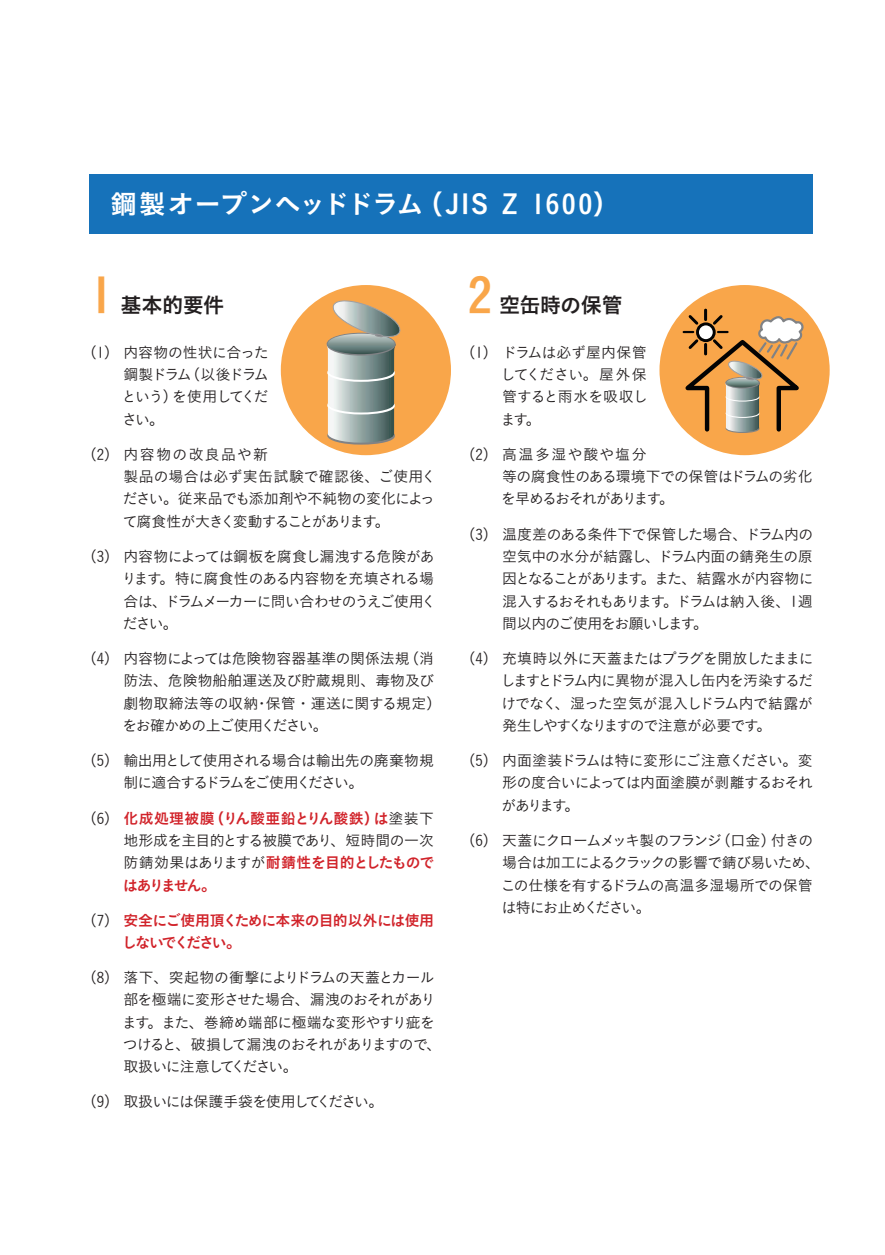
<style>
.page{position:relative;width:885px;height:1255px;background:#fff}
.page>*{position:absolute;margin:0;border:0;box-sizing:border-box;transform-origin:0 0}
.t1{font:47.85px "Koburina Go Std N W6";color:#f9a64a}
.t2{font:26.55px "Koburina Go Std N W6";letter-spacing:.015em;color:#fff}
.t3{font:21.3px "Koburina Go Std N W6";letter-spacing:-.035em;color:#231f20}
.t4{font:14.85px/22.4px "Koburina Go Std N W3";letter-spacing:-.045em;color:#231f20;text-align:justify}
.t5{font:14.85px/22.4px "Koburina Go Std N W3";letter-spacing:-.005em;color:#231f20}
.t6{font:14.85px/22.4px "Koburina Go Std N W3";letter-spacing:-.01em;color:#231f20}
.t7{font:14.85px/22.4px "Koburina Go Std N W6";letter-spacing:-.06em;color:#d1232a}
.t8{font:14.85px/22.4px "Koburina Go Std N W6";letter-spacing:-.085em;color:#d1232a}
.t9{font:14.85px "Koburina Go Std N W6";letter-spacing:.03em;color:#d1232a}
.t10{font:14.85px "Koburina Go Std N W3";letter-spacing:-.065em;color:#231f20}
.s1{font-family:"Koburina Go Std N W3";color:#231f20}
</style>
<div class="page">
<div style="left:89px;top:174px;width:723px;height:60px;background:#1672ba"></div>
<div style="left:659px;top:285px;width:170px;height:170px;background:#f9a64a;border-radius:50%"></div>
<svg style="left:681px;top:310px;width:127px;height:123px"></svg>
<div style="left:281px;top:285px;width:170px;height:170px;background:#f9a64a;border-radius:50%"></div>
<img style="left:327px;top:344px;width:69px;height:89px">
<svg style="left:326px;top:333px;width:69px;height:22px"></svg>
<svg style="left:327px;top:371px;width:68px;height:11px"></svg>
<svg style="left:327px;top:403px;width:68px;height:11px"></svg>
<svg style="left:327px;top:433px;width:68px;height:11px"></svg>
<img style="left:328px;top:338px;width:66px;height:16px">
<svg style="left:331px;top:300px;width:70px;height:39px"></svg>
<h2 class="t2" style="left:111px;top:184px;width:510px">鋼製オープンヘッドドラム（JIS Z 1600）</h2>
<h1 class="t1" style="left:89px;top:258px;width:25px">1</h1>
<h3 class="t3" style="left:120px;top:289px;width:106px">基本的要件</h3>
<p class="t4" style="left:122px;top:341px;width:149px;text-indent:-40px">（1）内容物の性状に合った鋼製ドラム（以後ドラムという）を使用してください。</p>
<p class="t6" style="left:123px;top:443px;width:315px;text-indent:-41px">（2）内容物の改良品や新<br>製品の場合は必ず実缶試験で確認後、ご使用ください。従来品でも添加剤や不純物の変化によって腐食性が大きく変動することがあります。</p>
<p class="t4" style="left:122px;top:545px;width:316px;text-align:left;text-indent:-40px">（3）内容物によっては鋼板を腐食し漏洩する危険があります。特に腐食性のある内容物を充填される場合は、ドラムメーカーに問い合わせのうえご使用ください。</p>
<p class="t5" style="left:123px;top:647px;width:320px;text-indent:-41px">（4）内容物によっては危険物容器基準の関係法規（消防法、危険物船舶運送及び貯蔵規則、毒物及び劇物取締法等の収納･保管・運送に関する規定）をお確かめの上ご使用ください。</p>
<p class="t4" style="left:123px;top:749px;width:312px;text-indent:-41px">（5）輸出用として使用される場合は輸出先の廃棄物規制に適合するドラムをご使用ください。</p>
<p class="t9" style="left:82px;top:806px;width:353px"><span class="s1">（6）</span>化成処理被膜（りん酸亜鉛とりん酸鉄）は<span class="s1">塗装下</span></p>
<p class="t4" style="left:123px;top:828px;width:312px">地形成を主目的とする被膜であり、短時間の一次</p>
<p class="t8" style="left:123px;top:851px;width:313px"><span class="s1">防錆効果はありますが</span>耐錆性を目的としたものではありません。</p>
<p class="t7" style="left:122px;top:909px;width:314px;text-indent:-40px"><span class="s1">（7）</span>安全にご使用頂くために本来の目的以外には使用しないでください。</p>
<p class="t4" style="left:122px;top:966px;width:321px;text-align:left;text-indent:-40px">（8）落下、突起物の衝撃によりドラムの天蓋とカール部を極端に変形させた場合、漏洩のおそれがあります。また、巻締め端部に極端な変形やすり疵をつけると、破損して漏洩のおそれがありますので、取扱いに注意してください。</p>
<p class="t10" style="left:82px;top:1090px;width:303px">（9）取扱いには保護手袋を使用してください。</p>
<h1 class="t1" style="left:468px;top:258px;width:25px">2</h1>
<h3 class="t3" style="left:499px;top:289px;width:125px">空缶時の保管</h3>
<p class="t4" style="left:500px;top:341px;width:149px;text-indent:-40px">（1）ドラムは必ず屋内保管してください。屋外保管すると雨水を吸収します。</p>
<p class="t4" style="left:501px;top:443px;width:313px;text-align:left;text-indent:-41px">（2）高温多湿や酸や塩分<br>等の腐食性のある環境下での保管はドラムの劣化を早めるおそれがあります。</p>
<p class="t4" style="left:502px;top:522px;width:313px;text-indent:-41px">（3）温度差のある条件下で保管した場合、ドラム内の空気中の水分が結露し、ドラム内面の錆発生の原因となることがあります。また、結露水が内容物に混入するおそれもあります。ドラムは納入後、1週間以内のご使用をお願いします。</p>
<p class="t4" style="left:500px;top:647px;width:314px;text-indent:-40px">（4）充填時以外に天蓋またはプラグを開放したままにしますとドラム内に異物が混入し缶内を汚染するだけでなく、湿った空気が混入しドラム内で結露が発生しやすくなりますので注意が必要です。</p>
<p class="t4" style="left:501px;top:749px;width:313px;text-indent:-41px">（5）内面塗装ドラムは特に変形にご注意ください。変形の度合いによっては内面塗膜が剥離するおそれがあります。</p>
<p class="t4" style="left:500px;top:828px;width:321px;text-align:left;text-indent:-40px">（6）天蓋にクロームメッキ製のフランジ（口金）付きの場合は加工によるクラックの影響で錆び易いため、この仕様を有するドラムの高温多湿場所での保管は特にお止めください。</p>
</div>
